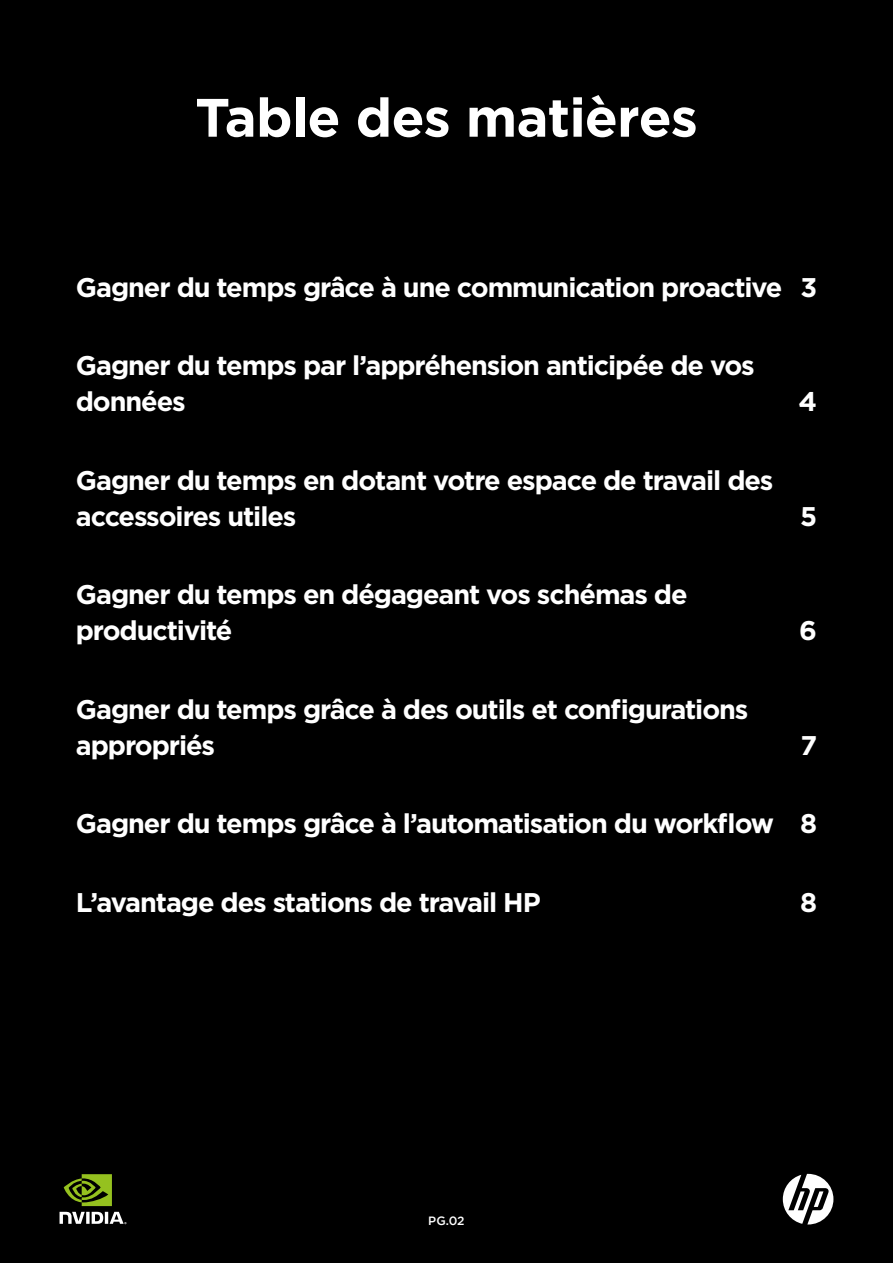
<style>
.page{position:relative;width:893px;height:1263px;background:#000}
.page>*{position:absolute;margin:0;border:0;box-sizing:border-box;transform-origin:0 0}
.t1{font:700 54px "Gotham";letter-spacing:-.015em;color:#fff}
.t2{font:700 27px/36px "Gotham";letter-spacing:-.04em;color:#fff}
.t3{font:500 12px "Gotham";color:#fff}
</style>
<div class="page">
<svg style="left:783px;top:1174px;width:50px;height:50px"></svg>
<svg style="left:60px;top:1212px;width:66px;height:12px"></svg>
<svg style="left:64px;top:1174px;width:48px;height:32px"></svg>
<h1 class="t1" style="left:195px;top:82px;width:504px">Table des matières</h1>
<p class="t2" style="left:76px;top:269px;width:743px">Gagner du temps grâce à une communication proactive 3</p>
<p class="t2" style="left:76px;top:347px;width:680px">Gagner du temps par l’appréhension anticipée de vos données</p>
<p class="t2" style="left:76px;top:462px;width:699px">Gagner du temps en dotant votre espace de travail des accessoires utiles</p>
<p class="t2" style="left:76px;top:576px;width:613px">Gagner du temps en dégageant vos schémas de productivité</p>
<p class="t2" style="left:76px;top:691px;width:674px">Gagner du temps grâce à des outils et configurations appropriés</p>
<p class="t2" style="left:798px;top:383px;width:20px">4</p>
<p class="t2" style="left:800px;top:498px;width:19px">5</p>
<p class="t2" style="left:799px;top:612px;width:19px">6</p>
<p class="t2" style="left:800px;top:727px;width:18px">7</p>
<p class="t2" style="left:76px;top:805px;width:743px">Gagner du temps grâce à l’automatisation du workflow 8</p>
<p class="t2" style="left:76px;top:884px;width:466px">L’avantage des stations de travail HP</p>
<p class="t2" style="left:800px;top:884px;width:19px">8</p>
<p class="t3" style="left:428px;top:1213px;width:38px">PG.02</p>
</div>
